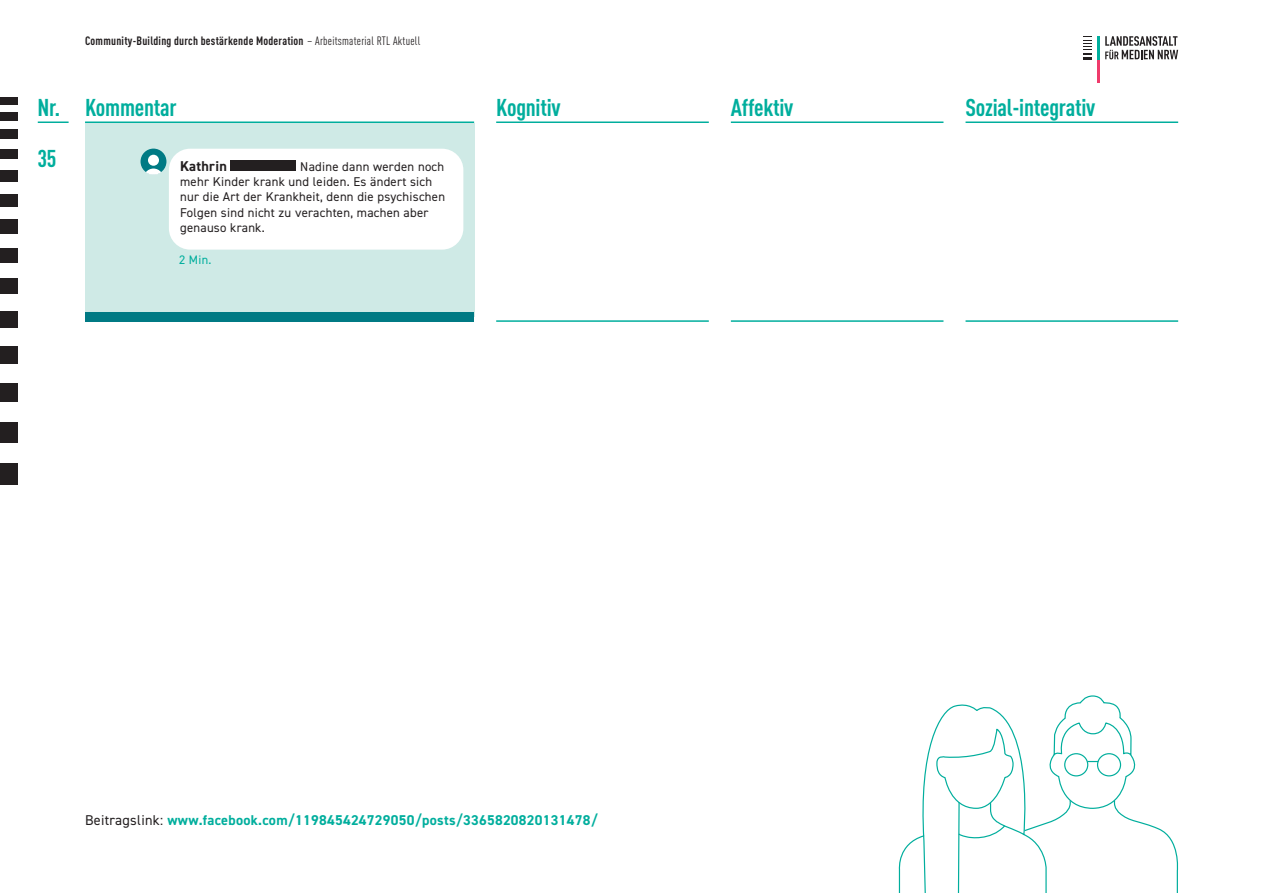
<style>
.page{position:relative;width:1263px;height:893px;background:#fff}
.page>*{position:absolute;margin:0;border:0;box-sizing:border-box;transform-origin:0 0}
.t1{font:700 condensed 24px "DINOT";letter-spacing:-.01em;color:#00ae9d}
.t2{font:700 14.25px "DIN2014";letter-spacing:.02em;color:#00ae9d}
.t3{font:700 14.25px "DIN2014";letter-spacing:.02em;color:#231f20}
.t4{font:12.75px/15.3px "DIN2014";letter-spacing:.02em;color:#231f20}
.t5{font:12.3px "DIN2014";color:#00ae9d}
.t6{font:700 condensed 12px "DINOT";letter-spacing:.02em;color:#231f20}
.s1{font-weight:400}
.s2{font-weight:400;color:#231f20}
</style>
<div class="page">
<div style="left:85px;top:123px;width:389px;height:194px;background:#cfeae6"></div>
<svg style="left:898px;top:695px;width:281px;height:198px"></svg>
<div style="left:0;top:98px;width:17px;height:7px;background:#231f20"></div>
<div style="left:0;top:113px;width:17px;height:8px;background:#231f20"></div>
<div style="left:0;top:130px;width:17px;height:9px;background:#231f20"></div>
<div style="left:0;top:149px;width:17px;height:11px;background:#231f20"></div>
<div style="left:0;top:170px;width:17px;height:12px;background:#231f20"></div>
<div style="left:0;top:194px;width:17px;height:13px;background:#231f20"></div>
<div style="left:0;top:220px;width:17px;height:14px;background:#231f20"></div>
<div style="left:0;top:248px;width:17px;height:15px;background:#231f20"></div>
<div style="left:0;top:278px;width:17px;height:17px;background:#231f20"></div>
<div style="left:0;top:311px;width:17px;height:17px;background:#231f20"></div>
<div style="left:0;top:346px;width:17px;height:18px;background:#231f20"></div>
<div style="left:0;top:383px;width:17px;height:19px;background:#231f20"></div>
<div style="left:0;top:422px;width:17px;height:21px;background:#231f20"></div>
<div style="left:0;top:463px;width:17px;height:22px;background:#231f20"></div>
<hr style="left:85px;top:121px;width:389px;height:2px;background:#00ae9d">
<hr style="left:38px;top:121px;width:31px;height:2px;background:#00ae9d">
<hr style="left:496px;top:320px;width:213px;height:2px;background:#00ae9d">
<hr style="left:731px;top:320px;width:212px;height:2px;background:#00ae9d">
<hr style="left:965px;top:320px;width:213px;height:2px;background:#00ae9d">
<hr style="left:496px;top:121px;width:213px;height:2px;background:#00ae9d">
<hr style="left:731px;top:121px;width:212px;height:2px;background:#00ae9d">
<hr style="left:965px;top:121px;width:213px;height:2px;background:#00ae9d">
<svg style="left:1083px;top:36px;width:8px;height:23px"></svg>
<hr style="left:1097px;top:59px;width:3px;height:23px;background:#ef3b6b">
<hr style="left:1097px;top:36px;width:3px;height:23px;background:#00ae9d">
<svg style="left:1105px;top:36px;width:73px;height:23px"></svg>
<div style="left:85px;top:312px;width:389px;height:10px;background:#007a84"></div>
<div style="left:141px;top:149px;width:25px;height:26px;background:#007a84;border-radius:50%"></div>
<div style="left:148px;top:155px;width:11px;height:11px;background:#fff;border-radius:50%"></div>
<svg style="left:146px;top:169px;width:15px;height:6px"></svg>
<div style="left:169px;top:149px;width:294px;height:101px;background:#fff;border-radius:21px"></div>
<div style="left:230px;top:161px;width:66px;height:10px;background:#231f20"></div>
<p class="t6" style="left:85px;top:32px;width:337px">Community-Building durch bestärkende Moderation <span class="s1">– Arbeitsmaterial RTL Aktuell</span></p>
<p class="t1" style="left:37px;top:90px;width:24px">Nr.</p>
<p class="t1" style="left:85px;top:90px;width:93px">Kommentar</p>
<p class="t1" style="left:496px;top:90px;width:66px">Kognitiv</p>
<p class="t1" style="left:731px;top:90px;width:64px">Affektiv</p>
<p class="t1" style="left:965px;top:90px;width:131px">Sozial-integrativ</p>
<p class="t1" style="left:37px;top:141px;width:21px">35</p>
<p class="t3" style="left:180px;top:156px;width:48px">Kathrin</p>
<p class="t4" style="left:180px;top:158px;width:266px;text-indent:120px">Nadine dann werden noch mehr Kinder krank und leiden. Es ändert sich nur die Art der Krankheit, denn die psychischen Folgen sind nicht zu verachten, machen aber genauso krank.</p>
<p class="t5" style="left:179px;top:253px;width:34px">2 Min.</p>
<p class="t2" style="left:85px;top:811px;width:514px"><span class="s2">Beitragslink:</span> www.facebook.com/119845424729050/posts/3365820820131478/</p>
</div>
